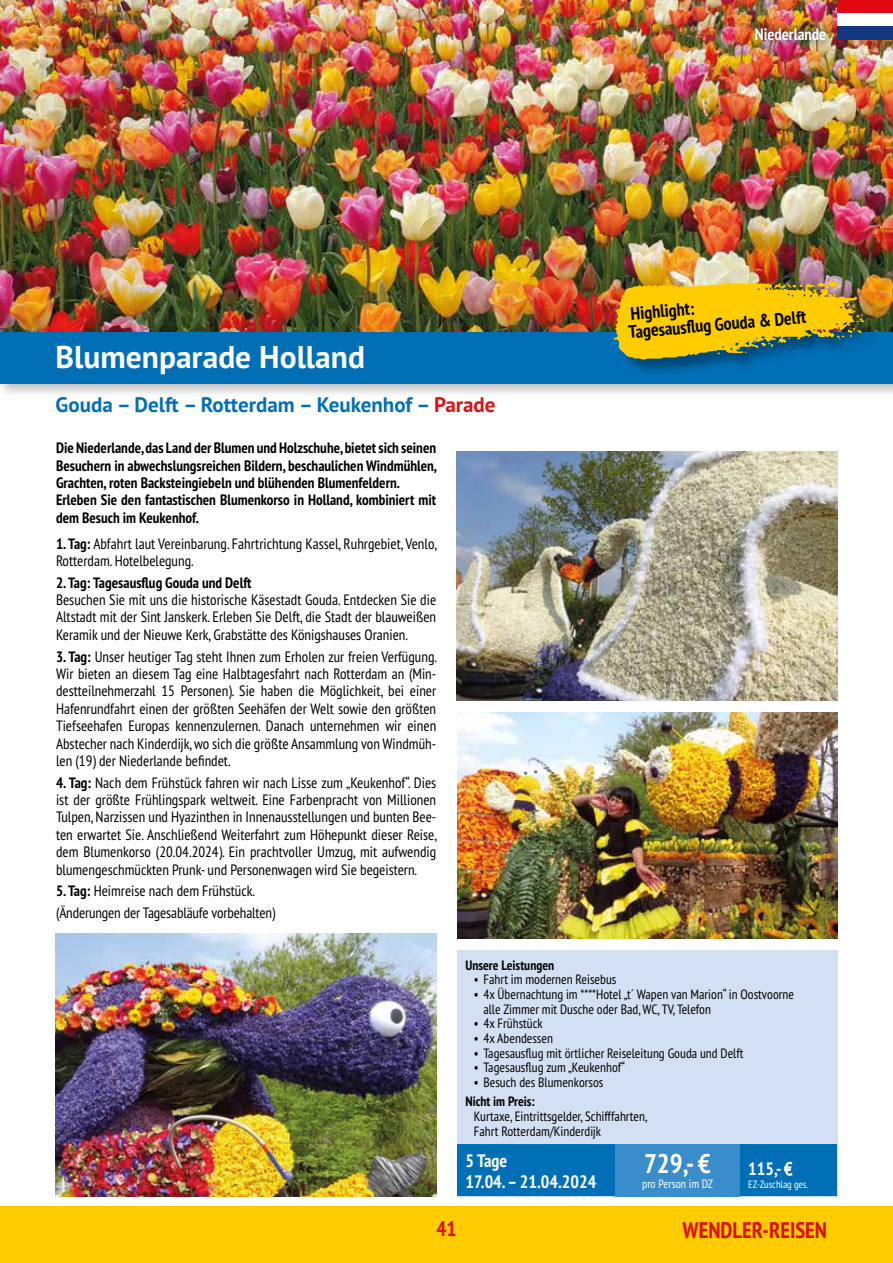
<style>
.page{position:relative;width:893px;height:1263px;background:#fff}
.page>*{position:absolute;margin:0;border:0;box-sizing:border-box;transform-origin:0 0}
.t1{font:700 31.5px "PT Sans Pro";color:#fff}
.t2{font:700 condensed 27px "PT Sans Pro";color:#fff}
.t3{font:700 condensed 22.5px "PT Sans Pro";color:#d91016}
.t4{font:700 21px "PT Sans Pro";color:#006fb6}
.t5{font:700 condensed 21px "PT Sans Pro";color:#d91016}
.t6{font:700 condensed 18px/18px "PT Sans Pro";color:#000}
.t7{font:700 condensed 18px/21px "PT Sans Pro";color:#fff}
.t8{font:700 condensed 16.5px "PT Sans Pro";color:#fff}
.t9{font:condensed 15px/17.4px "PT Sans Pro";color:#000;text-align:justify}
.t10{font:700 condensed 15px/17.4px "PT Sans Pro";color:#000}
.t11{font:condensed 13.5px/14.7px "PT Sans Pro";color:#000}
.t12{font:700 condensed 13.5px "PT Sans Pro";color:#000}
.t13{font:condensed 12px "PT Sans Pro";color:#fff}
.t14{font:condensed 10.5px "PT Sans Pro";color:#fff}
.s1{color:#d91016}
.s2{font-weight:700}
.s3{font-weight:400}
</style>
<div class="page">
<div style="left:0;top:1206px;width:893px;height:57px;background:#fc0"></div>
<div style="left:457px;top:951px;width:380px;height:193px;background:#d3dff2"></div>
<div style="left:457px;top:1144px;width:380px;height:52px;background:#006fb6"></div>
<div style="left:615px;top:1144px;width:125px;height:52px;background:#388dca"></div>
<img style="left:457px;top:712px;width:380px;height:227px">
<img style="left:56px;top:933px;width:380px;height:263px">
<img style="left:457px;top:452px;width:380px;height:249px">
<img style="left:0;top:0;width:893px;height:330px">
<div style="left:837px;top:26px;width:56px;height:14px;background:#14387f"></div>
<div style="left:837px;top:13px;width:56px;height:13px;background:#fff"></div>
<div style="left:837px;top:0;width:56px;height:13px;background:#e30613"></div>
<div style="left:746px;top:19px;width:89px;height:30px;background:#000;opacity:.75"></div>
<div style="left:0;top:330px;width:893px;height:69px;background:#000;opacity:.25"></div>
<div style="left:0;top:333px;width:893px;height:51px;background:#006fb6"></div>
<div style="left:615px;top:283px;width:265px;height:93px;background:#000;opacity:.34"></div>
<img style="left:614px;top:282px;width:250px;height:78px">
<p class="t8" style="left:755px;top:23px;width:73px">Niederlande</p>
<h1 class="t1" style="left:56px;top:336px;width:311px">Blumenparade Holland</h1>
<p class="t6" style="left:626px;top:305px;width:180px;rotate:-5deg">Highlight:<br>Tagesausfl ug Gouda &amp; Delft</p>
<h3 class="t4" style="left:56px;top:391px;width:441px">Gouda – Delft – Rotterdam – Keukenhof – <span class="s1">Parade</span></h3>
<p class="t10" style="left:56px;top:439px;width:383px">Die Niederlande, das Land der Blumen und Holzschuhe, bietet sich seinen Besuchern in abwechslungsreichen Bildern, beschaulichen Windmühlen, Grachten, roten Backsteingiebeln und blühenden Blumenfeldern.<br>Erleben Sie den fantastischen Blumenkorso in Holland, kombiniert mit dem Besuch im Keukenhof.</p>
<p class="t9" style="left:56px;top:534px;width:383px"><span class="s2">1. Tag:</span> Abfahrt laut Vereinbarung. Fahrtrichtung Kassel, Ruhrgebiet, Venlo,<br>Rotterdam. Hotelbelegung.</p>
<p class="t10" style="left:56px;top:573px;width:197px">2. Tag: Tagesausflug Gouda und Delft</p>
<p class="t9" style="left:56px;top:591px;width:382px">Besuchen Sie mit uns die historische Käsestadt Gouda. Entdecken Sie die Altstadt mit der Sint Janskerk. Erleben Sie Delft, die Stadt der blauweißen Keramik und der Nieuwe Kerk, Grabstätte des Königshauses Oranien.</p>
<p class="t9" style="left:56px;top:647px;width:383px"><span class="s2">3. Tag:</span> Unser heutiger Tag steht Ihnen zum Erholen zur freien Verfügung.<br>Wir bieten an diesem Tag eine Halbtagesfahrt nach Rotterdam an (Min&shy;destteilnehmerzahl 15 Personen). Sie haben die Möglichkeit, bei einer Hafenrundfahrt einen der größten Seehäfen der Welt sowie den größten Tiefseehafen Europas kennenzulernen. Danach unternehmen wir einen Abstecher nach Kinderdijk, wo sich die größte Ansammlung von Windmüh&shy;len (19) der Niederlande befindet.</p>
<p class="t9" style="left:56px;top:773px;width:383px"><span class="s2">4. Tag:</span> Nach dem Frühstück fahren wir nach Lisse zum „Keukenhof“. Dies ist der größte Frühlingspark weltweit. Eine Farbenpracht von Millionen Tulpen, Narzissen und Hyazinthen in Innenausstellungen und bunten Bee&shy;ten erwartet Sie. Anschließend Weiterfahrt zum Höhepunkt dieser Reise, dem Blumenkorso (20.04.2024). Ein prachtvoller Umzug, mit aufwendig blumengeschmückten Prunk- und Personenwagen wird Sie begeistern.</p>
<p class="t9" style="left:56px;top:880px;width:221px;line-height:21.6px"><span class="s2">5. Tag:</span> Heimreise nach dem Frühstück. (Änderungen der Tagesabläufe vorbehalten)</p>
<p class="t12" style="left:465px;top:956px;width:90px">Unsere Leistungen</p>
<p class="t11" style="left:474px;top:972px;width:144px">• Fahrt im modernen Reisebus</p>
<p class="t11" style="left:483px;top:986px;width:312px;text-indent:-9px">• 4x Übernachtung im ****Hotel „t´ Wapen van Marion“ in Oostvoorne alle Zimmer mit Dusche oder Bad, WC, TV, Telefon</p>
<p class="t11" style="left:474px;top:1016px;width:70px">• 4x Frühstück</p>
<p class="t11" style="left:474px;top:1030px;width:81px">• 4x Abendessen</p>
<p class="t11" style="left:474px;top:1045px;width:271px">• Tagesausflug mit örtlicher Reiseleitung Gouda und Delft</p>
<p class="t11" style="left:474px;top:1060px;width:153px">• Tagesausflug zum „Keukenhof“</p>
<p class="t11" style="left:474px;top:1075px;width:131px">• Besuch des Blumenkorsos</p>
<p class="t12" style="left:465px;top:1092px;width:71px">Nicht im Preis:</p>
<p class="t11" style="left:474px;top:1108px;width:175px">Kurtaxe, Eintrittsgelder, Schifffahrten,<br>Fahrt Rotterdam/Kinderdijk</p>
<p class="t7" style="left:465px;top:1149px;width:132px">5 Tage<br>17.04. – 21.04.2024</p>
<h2 class="t2" style="left:644px;top:1146px;width:68px">729,- €</h2>
<p class="t7" style="left:748px;top:1158px;width:45px">115,- <span class="s3">€</span></p>
<p class="t14" style="left:748px;top:1177px;width:62px">EZ-Zuschlag ges.</p>
<p class="t13" style="left:642px;top:1176px;width:72px">pro Person im DZ</p>
<h3 class="t5" style="left:436px;top:1215px;width:22px">41</h3>
<h3 class="t3" style="left:682px;top:1215px;width:146px">WENDLER-REISEN</h3>
</div>
